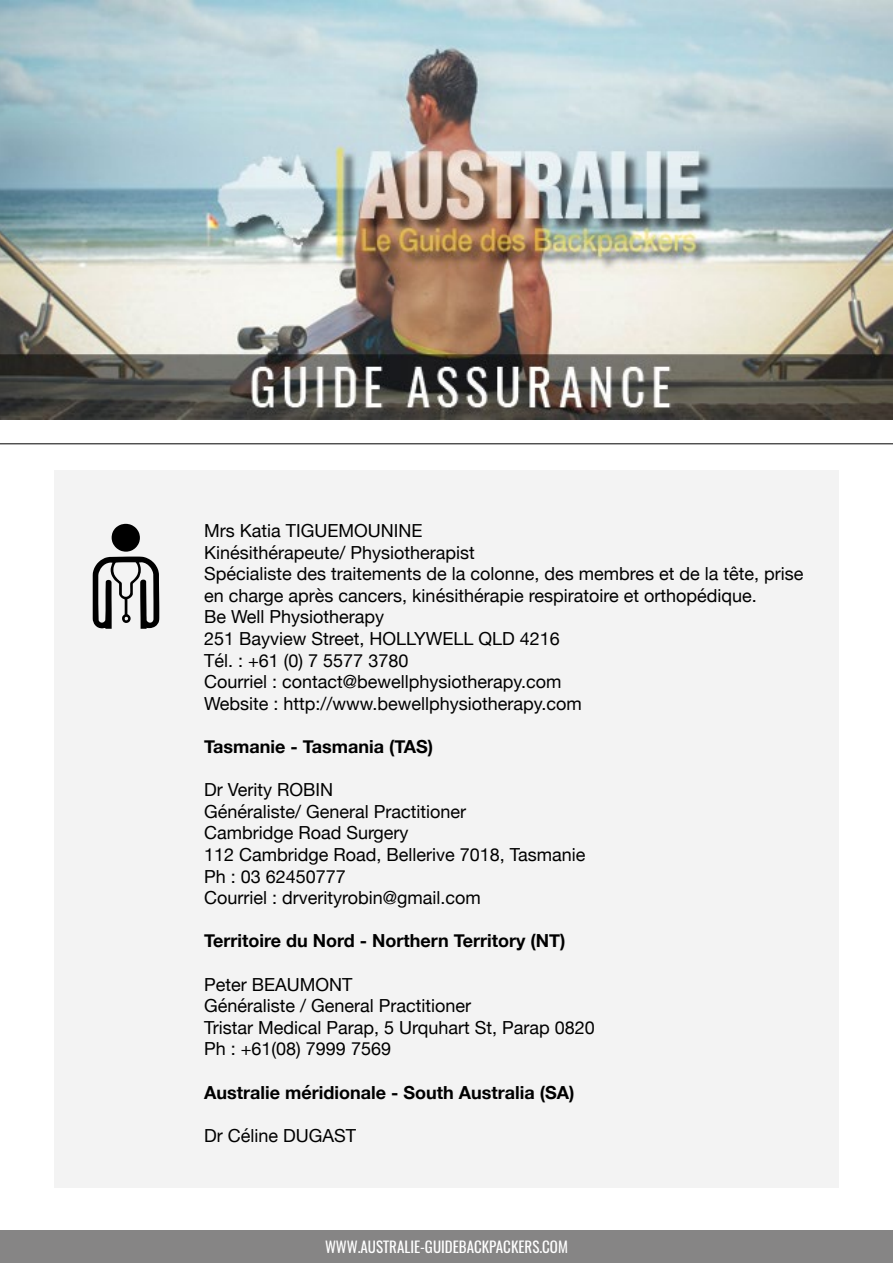
<style>
.page{position:relative;width:893px;height:1263px;background:#fff}
.page>*{position:absolute;margin:0;border:0;box-sizing:border-box;transform-origin:0 0}
.t1{font:109.5px "Travelcons";color:#000}
.t2{font:18px/21.6px "Helvetica Neue";color:#000}
.t3{font:700 18px "Helvetica Neue";color:#000}
.t4{font:15px "Oswald";color:#fff}
</style>
<div class="page">
<div style="left:54px;top:470px;width:785px;height:717px;background:#f3f3f3"></div>
<hr style="left:0;top:443px;width:893px;height:1px;background:#000">
<div style="left:0;top:1230px;width:893px;height:33px;background:#868585"></div>
<img style="left:0;top:0;width:893px;height:419px">
<h1 class="t1" style="left:85px;top:527px;width:84px">d</h1>
<p class="t2" style="left:204px;top:521px;width:601px">Mrs Katia TIGUEMOUNINE<br>Kinésithérapeute/ Physiotherapist<br>Spécialiste des traitements de la colonne, des membres et de la tête, prise en charge après cancers, kinésithérapie respiratoire et orthopédique.<br>Be Well Physiotherapy<br>251 Bayview Street, HOLLYWELL QLD 4216<br>Tél. : +61 (0) 7 5577 3780<br>Courriel : contact@bewellphysiotherapy.com<br>Website : http://www.bewellphysiotherapy.com</p>
<p class="t3" style="left:204px;top:732px;width:230px">Tasmanie - Tasmania (TAS)</p>
<p class="t2" style="left:204px;top:780px;width:383px">Dr Verity ROBIN<br>Généraliste/ General Practitioner<br>Cambridge Road Surgery<br>112 Cambridge Road, Bellerive 7018, Tasmanie<br>Ph : 03 62450777<br>Courriel : drverityrobin@gmail.com</p>
<p class="t3" style="left:204px;top:927px;width:363px">Territoire du Nord - Northern Territory (NT)</p>
<p class="t2" style="left:204px;top:974px;width:392px">Peter BEAUMONT<br>Généraliste / General Practitioner<br>Tristar Medical Parap, 5 Urquhart St, Parap 0820<br>Ph : +61(08) 7999 7569</p>
<p class="t3" style="left:204px;top:1078px;width:372px">Australie méridionale - South Australia (SA)</p>
<p class="t2" style="left:204px;top:1126px;width:153px">Dr Céline DUGAST</p>
<p class="t4" style="left:325px;top:1236px;width:244px">WWW.AUSTRALIE-GUIDEBACKPACKERS.COM</p>
</div>
